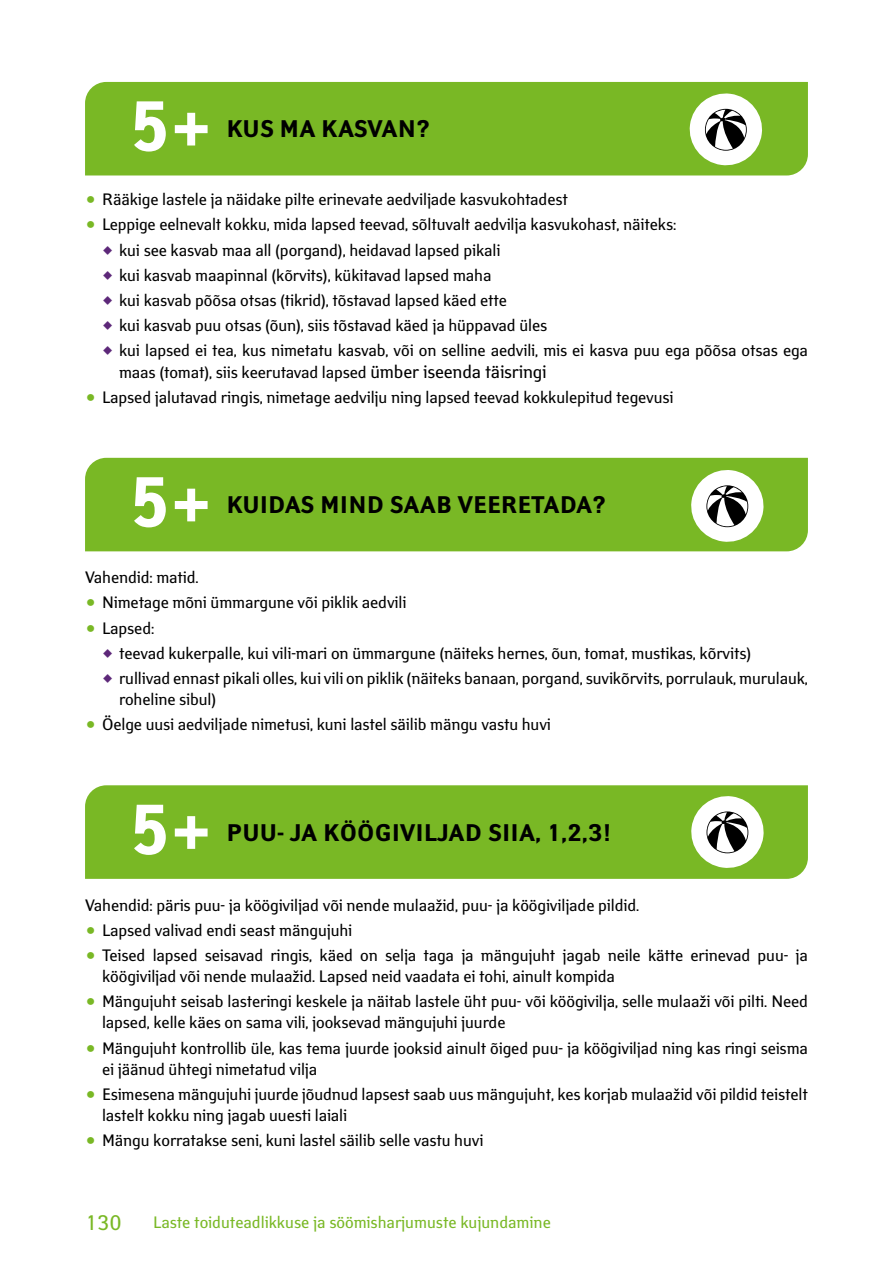
<style>
.page{position:relative;width:893px;height:1263px;background:#fff}
.page>*{position:absolute;margin:0;border:0;box-sizing:border-box;transform-origin:0 0}
.t1{font:700 70.5px "Yanus";color:#fff}
.t2{font:700 24px "Yanus";letter-spacing:.005em;color:#000}
.t3{font:21px "Yanus";color:#79b825}
.t4{font:16.5px/25.2px "Yanus";letter-spacing:-.005em;color:#000}
.t5{font:16.5px "Yanus";color:#79b825}
.s1{color:#5d2879}
.s2{font-size:18px}
</style>
<div class="page">
<div style="left:85px;top:82px;width:723px;height:93px;background:#79b825"></div>
<div style="left:85px;top:458px;width:723px;height:93px;background:#79b825"></div>
<div style="left:85px;top:785px;width:723px;height:94px;background:#79b825"></div>
<svg style="left:690px;top:93px;width:72px;height:72px"></svg>
<svg style="left:691px;top:470px;width:72px;height:72px"></svg>
<svg style="left:691px;top:796px;width:73px;height:72px"></svg>
<h1 class="t1" style="left:128px;top:85px;width:84px">5+</h1>
<h2 class="t2" style="left:227px;top:115px;width:205px">KUS MA KASVAN?</h2>
<p class="t4" style="left:102px;top:187px;width:576px">Rääkige lastele ja näidake pilte erinevate aedviljade kasvukohtadest<br>Leppige eelnevalt kokku, mida lapsed teevad, sõltuvalt aedvilja kasvukohast, näiteks:</p>
<p class="t4" style="left:102px;top:237px;width:400px"><span class="s1">▲</span> kui see kasvab maa all (porgand), heidavad lapsed pikali</p>
<p class="t4" style="left:102px;top:262px;width:391px"><span class="s1">▲</span> kui kasvab maapinnal (kõrvits), kükitavad lapsed maha</p>
<p class="t4" style="left:102px;top:288px;width:406px"><span class="s1">▲</span> kui kasvab põõsa otsas (tikrid), tõstavad lapsed käed ette</p>
<p class="t4" style="left:102px;top:313px;width:447px"><span class="s1">▲</span> kui kasvab puu otsas (õun), siis tõstavad käed ja hüppavad üles</p>
<p class="t4" style="left:119px;top:340px;width:690px;line-height:21px;text-indent:-17px"><span class="s1">▲</span> kui lapsed ei tea, kus nimetatu kasvab, või on selline aedvili, mis ei kasva puu ega põõsa otsas ega maas (tomat), siis keerutavad lapsed <span class="s2">ümber iseenda täisringi</span></p>
<p class="t4" style="left:102px;top:384px;width:573px">Lapsed jalutavad ringis, nimetage aedvilju ning lapsed teevad kokkulepitud tegevusi</p>
<h1 class="t1" style="left:128px;top:461px;width:84px">5+</h1>
<h2 class="t2" style="left:227px;top:491px;width:381px">KUIDAS MIND SAAB VEERETADA?</h2>
<p class="t4" style="left:102px;top:565px;width:306px;text-indent:-17px">Vahendid: matid.<br>Nimetage mõni ümmargune või piklik aedvili<br>Lapsed:</p>
<p class="t4" style="left:102px;top:640px;width:651px"><span class="s1">▲</span> teevad kukerpalle, kui vili-mari on ümmargune (näiteks hernes, õun, tomat, mustikas, kõrvits)</p>
<p class="t4" style="left:119px;top:668px;width:690px;line-height:21px;text-indent:-17px"><span class="s1">▲</span> rullivad ennast pikali olles, kui vili on piklik (näiteks banaan, porgand, suvikõrvits, porrulauk, murulauk, roheline sibul)</p>
<p class="t4" style="left:102px;top:712px;width:450px">Öelge uusi aedviljade nimetusi, kuni lastel säilib mängu vastu huvi</p>
<h1 class="t1" style="left:128px;top:788px;width:84px">5+</h1>
<h2 class="t2" style="left:227px;top:818px;width:386px">PUU- JA KÖÖGIVILJAD SIIA, 1,2,3!</h2>
<p class="t4" style="left:102px;top:892px;width:707px;text-indent:-17px">Vahendid: päris puu- ja köögiviljad või nende mulaažid, puu- ja köögiviljade pildid.<br>Lapsed valivad endi seast mängujuhi<br>Teised lapsed seisavad ringis, käed on selja taga ja mängujuht jagab neile kätte erinevad puu- ja</p>
<p class="t4" style="left:102px;top:963px;width:707px">köögiviljad või nende mulaažid. Lapsed neid vaadata ei tohi, ainult kompida<br>Mängujuht seisab lasteringi keskele ja näitab lastele üht puu- või köögivilja, selle mulaaži või pilti. Need</p>
<p class="t4" style="left:102px;top:1010px;width:707px">lapsed, kelle käes on sama vili, jooksevad mängujuhi juurde<br>Mängujuht kontrollib üle, kas tema juurde jooksid ainult õiged puu- ja köögiviljad ning kas ringi seisma</p>
<p class="t4" style="left:102px;top:1056px;width:707px">ei jäänud ühtegi nimetatud vilja<br>Esimesena mängujuhi juurde jõudnud lapsest saab uus mängujuht, kes korjab mulaažid või pildid teistelt</p>
<p class="t4" style="left:102px;top:1102px;width:383px">lastelt kokku ning jagab uuesti laiali<br>Mängu korratakse seni, kuni lastel säilib selle vastu huvi</p>
<p class="t3" style="left:85px;top:1210px;width:38px">130</p>
<p class="t5" style="left:153px;top:1212px;width:399px">Laste toiduteadlikkuse ja söömisharjumuste kujundamine</p>
</div>
